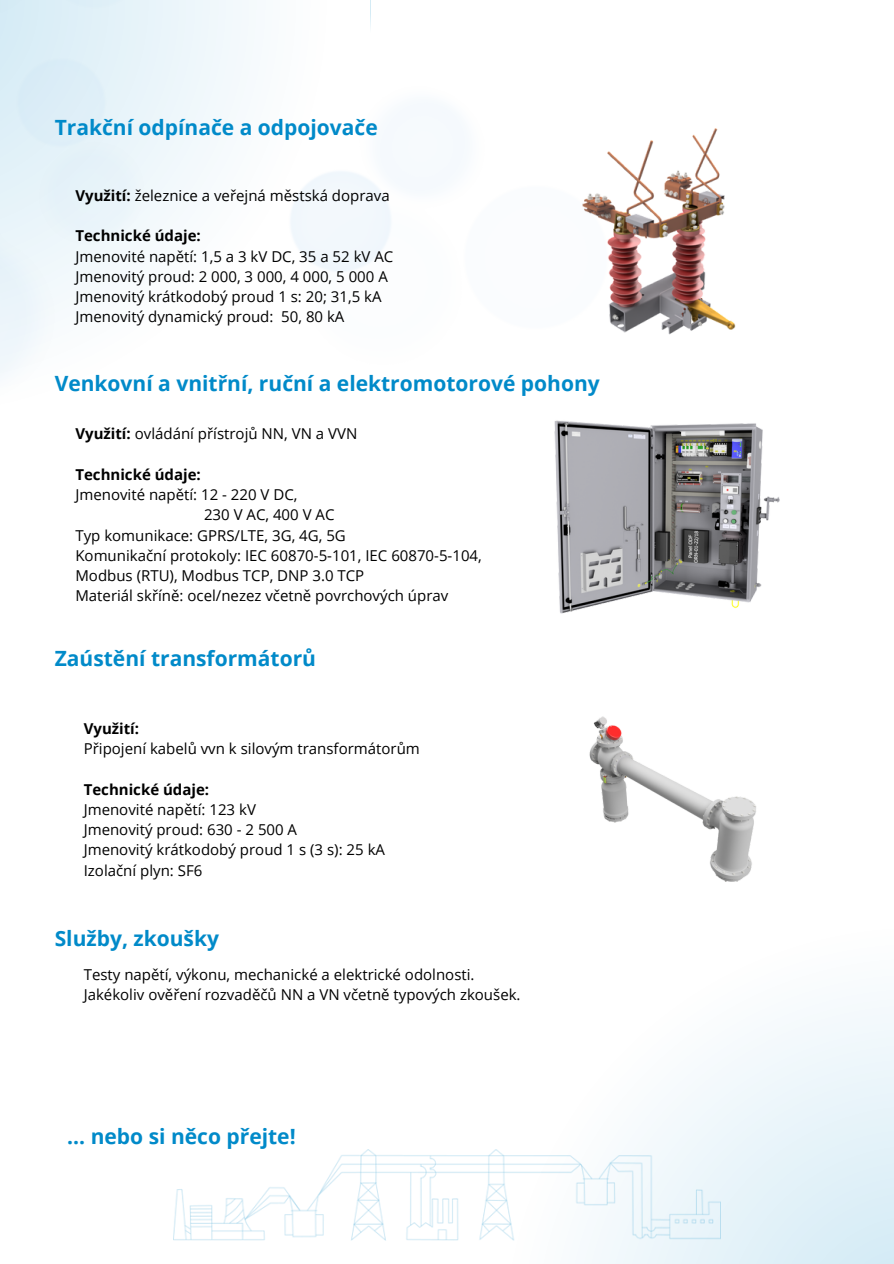
<style>
.page{position:relative;width:894px;height:1264px;background:#fff}
.page>*{position:absolute;margin:0;border:0;box-sizing:border-box;transform-origin:0 0}
.t1{font:700 21px "Open Sans";color:#018ac9}
.t2{font:15px "Open Sans";color:#000}
.t3{font:700 15px "Open Sans";color:#000}
.s1{font-weight:700}
</style>
<div class="page">
<svg style="left:513px;top:1006px;width:380px;height:257px"></svg>
<img style="left:589px;top:716px;width:167px;height:166px">
<img style="left:545px;top:128px;width:191px;height:207px">
<img style="left:173px;top:1149px;width:547px;height:91px">
<img style="left:554px;top:420px;width:226px;height:194px">
<p class="t1" style="left:55px;top:112px;width:324px">Trakční odpínače a odpojovače</p>
<h1 class="t2" style="left:75px;top:185px;width:316px"><span class="s1">Využití:</span> železnice a veřejná městská doprava</h1>
<p class="t3" style="left:75px;top:225px;width:127px">Technické údaje:</p>
<h1 class="t2" style="left:75px;top:246px;width:319px">Jmenovité napětí: 1,5 a 3 kV DC, 35 a 52 kV AC</h1>
<p class="t2" style="left:75px;top:266px;width:314px">Jmenovitý proud: 2 000, 3 000, 4 000, 5 000 A</p>
<p class="t2" style="left:75px;top:286px;width:307px">Jmenovitý krátkodobý proud 1 s: 20; 31,5 kA</p>
<p class="t2" style="left:75px;top:306px;width:199px">Jmenovitý dynamický proud:</p>
<p class="t2" style="left:281px;top:306px;width:65px">50, 80 kA</p>
<p class="t1" style="left:55px;top:368px;width:546px">Venkovní a vnitřní, ruční a elektromotorové pohony</p>
<p class="t2" style="left:75px;top:423px;width:283px"><span class="s1">Využití:</span> ovládání přístrojů NN, VN a VVN</p>
<p class="t3" style="left:75px;top:464px;width:127px">Technické údaje:</p>
<p class="t2" style="left:75px;top:484px;width:223px">Jmenovité napětí: 12 - 220 V DC,</p>
<p class="t2" style="left:204px;top:504px;width:132px">230 V AC, 400 V AC</p>
<p class="t2" style="left:75px;top:524px;width:272px">Typ komunikace: GPRS/LTE, 3G, 4G, 5G</p>
<p class="t2" style="left:75px;top:545px;width:408px">Komunikační protokoly: IEC 60870-5-101, IEC 60870-5-104,</p>
<p class="t2" style="left:75px;top:565px;width:290px">Modbus (RTU), Modbus TCP, DNP 3.0 TCP</p>
<p class="t2" style="left:75px;top:585px;width:374px">Materiál skříně: ocel/nezez včetně povrchových úprav</p>
<p class="t1" style="left:55px;top:643px;width:263px">Zaústění transformátorů</p>
<p class="t3" style="left:84px;top:717px;width:57px">Využití:</p>
<p class="t2" style="left:84px;top:738px;width:337px">Připojení kabelů vvn k silovým transformátorům</p>
<p class="t3" style="left:84px;top:778px;width:127px">Technické údaje:</p>
<p class="t2" style="left:84px;top:798px;width:174px">Jmenovité napětí: 123 kV</p>
<p class="t2" style="left:84px;top:819px;width:215px">Jmenovitý proud: 630 - 2 500 A</p>
<p class="t2" style="left:84px;top:839px;width:303px">Jmenovitý krátkodobý proud 1 s (3 s): 25 kA</p>
<p class="t2" style="left:84px;top:859px;width:120px">Izolační plyn: SF6</p>
<p class="t1" style="left:55px;top:923px;width:166px">Služby, zkoušky</p>
<p class="t2" style="left:84px;top:964px;width:392px">Testy napětí, výkonu, mechanické a elektrické odolnosti.</p>
<h1 class="t2" style="left:84px;top:984px;width:438px">Jakékoliv ověření rozvaděčů NN a VN včetně typových zkoušek.</h1>
<p class="t1" style="left:67px;top:1121px;width:230px">... nebo si něco přejte!</p>
</div>
